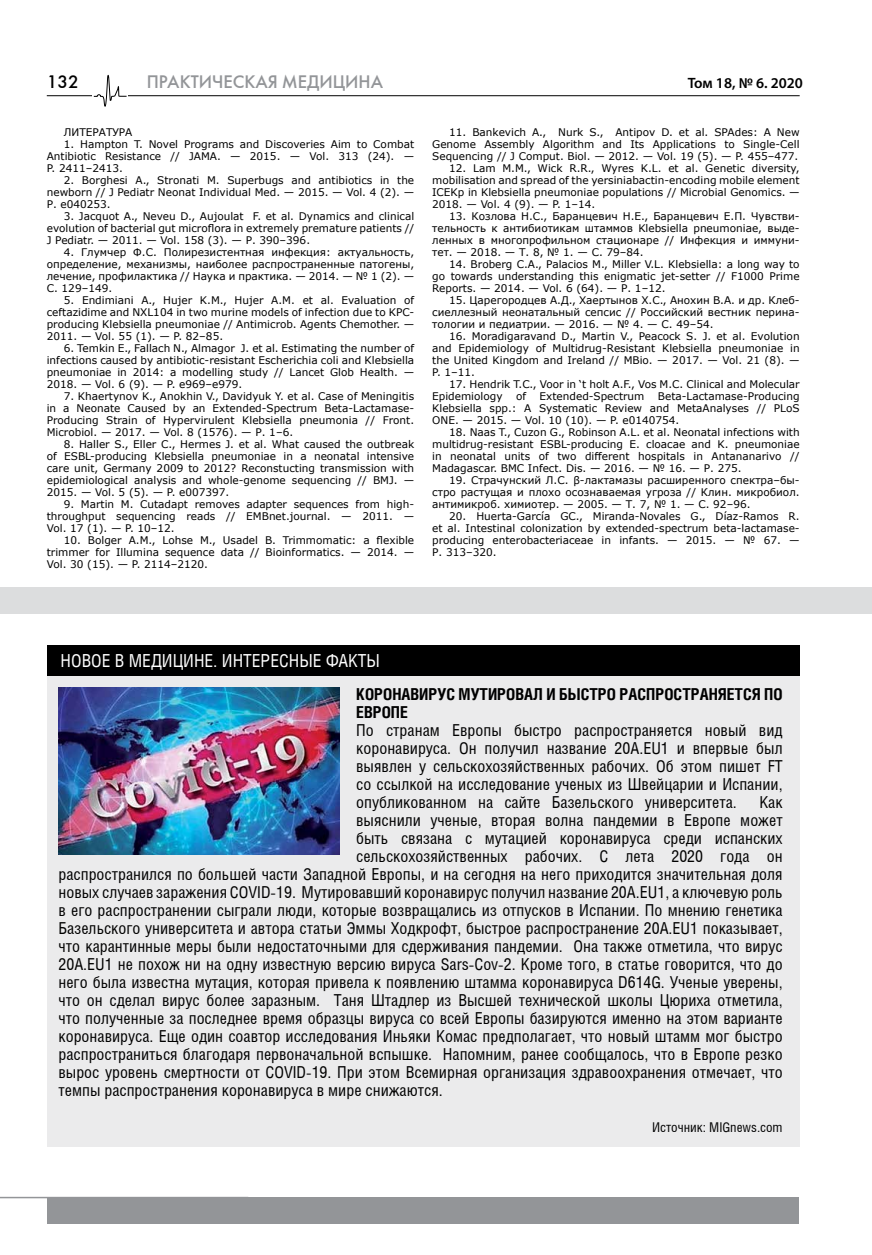
<style>
.page{position:relative;width:872px;height:1255px;background:#fff}
.page>*{position:absolute;margin:0;border:0;box-sizing:border-box;transform-origin:0 0}
.t1{font:18px "Helios Cond";color:#fff}
.t2{font:18px "Futuris C";color:#939598}
.t3{font:18px "Futuris C";color:#000}
.t4{font:16.5px/18px "Helios Cond";color:#000;text-align:justify}
.t5{font:700 16.5px/18px "Helios Cond";color:#000}
.t6{font:600 15px "Myriad Pro";color:#000}
.t7{font:13.5px "Helios Cond";color:#000}
.t8{font:10.5px/12px "Verdana";color:#000;text-align:justify}
</style>
<div class="page">
<hr style="left:0;top:1196px;width:248px;height:2px;background:#939598">
<hr style="left:47px;top:95px;width:752px;height:1px;background:#000">
<div style="left:93px;top:74px;width:35px;height:33px;background:#fff"></div>
<svg style="left:93px;top:74px;width:34px;height:33px"></svg>
<div style="left:47px;top:1196px;width:751px;height:27px;background:#939598"></div>
<div style="left:0;top:587px;width:872px;height:27px;background:#dcddde"></div>
<div style="left:47px;top:676px;width:752px;height:470px;background:#ebebec"></div>
<div style="left:48px;top:645px;width:751px;height:31px;background:#000"></div>
<img style="left:58px;top:687px;width:281px;height:168px">
<h1 class="t3" style="left:47px;top:71px;width:33px">132</h1>
<h1 class="t2" style="left:147px;top:71px;width:238px">ПРАКТИЧЕСКАЯ МЕДИЦИНА</h1>
<h3 class="t6" style="left:687px;top:73px;width:117px">Том 18, № 6. 2020</h3>
<p class="t8" style="left:64px;top:126px;width:70px">ЛИТЕРАТУРА</p>
<p class="t8" style="left:47px;top:138px;width:369px;text-indent:17px">1. Hampton T. Novel Programs and Discoveries Aim to Combat Antibiotic Resistance // JAMA. — 2015. — Vol. 313 (24). — P. 2411–2413.</p>
<p class="t8" style="left:47px;top:174px;width:369px;text-indent:17px">2. Borghesi A., Stronati M. Superbugs and antibiotics in the newborn // J Pediatr Neonat Individual Med. — 2015. — Vol. 4 (2). — Р. e040253.</p>
<p class="t8" style="left:47px;top:210px;width:369px;text-indent:17px">3. Jacquot A., Neveu D., Aujoulat F. et al. Dynamics and clinical evolution of bacterial gut microflora in extremely premature patients // J Pediatr. — 2011. — Vol. 158 (3). — Р. 390–396.</p>
<p class="t8" style="left:47px;top:246px;width:369px;text-indent:17px">4. Глумчер Ф.С. Полирезистентная инфекция: актуальность, определение, механизмы, наиболее распространенные патогены, лечение, профилактика // Наука и практика. — 2014. — № 1 (2). — С. 129–149.</p>
<p class="t8" style="left:47px;top:294px;width:369px;text-indent:17px">5. Endimiani A., Hujer K.M., Hujer A.M. et al. Evaluation of ceftazidime and NXL104 in two murine models of infection due to KPC&shy;producing Klebsiella pneumoniae // Antimicrob. Agents Chemother. — 2011. — Vol. 55 (1). — P. 82–85.</p>
<p class="t8" style="left:47px;top:342px;width:369px;text-indent:17px">6. Temkin E., Fallach N., Almagor J. et al. Estimating the number of infections caused by antibiotic-resistant Escherichia coli and Klebsiella pneumoniae in 2014: a modelling study // Lancet Glob Health. — 2018. — Vol. 6 (9). — P. e969–e979.</p>
<p class="t8" style="left:47px;top:390px;width:369px;text-indent:17px">7. Khaertynov K., Anokhin V., Davidyuk Y. et al. Case of Meningitis in a Neonate Caused by an Extended-Spectrum Beta-Lactamase-Producing Strain of Hypervirulent Klebsiella pneumonia // Front.<br>Microbiol. — 2017. — Vol. 8 (1576). — Р. 1–6.</p>
<p class="t8" style="left:47px;top:438px;width:369px;text-indent:17px">8. Haller S., Eller C., Hermes J. et al. What caused the outbreak of ESBL-producing Klebsiella pneumoniae in a neonatal intensive care unit, Germany 2009 to 2012? Reconstucting transmission with epidemiological analysis and whole-genome sequencing // BMJ. — 2015. — Vol. 5 (5). — P. e007397.</p>
<p class="t8" style="left:47px;top:498px;width:369px;text-indent:17px">9. Martin M. Cutadapt removes adapter sequences from high&shy;throughput sequencing reads // EMBnet.journal. — 2011. — Vol. 17 (1). — P. 10–12.</p>
<p class="t8" style="left:47px;top:534px;width:369px;text-indent:17px">10. Bolger A.M., Lohse M., Usadel B. Trimmomatic: a flexible trimmer for Illumina sequence data // Bioinformatics. — 2014. — Vol. 30 (15). — P. 2114–2120.</p>
<p class="t8" style="left:432px;top:126px;width:369px;text-indent:17px">11. Bankevich A., Nurk S., Antipov D. et al. SPAdes: A New Genome Assembly Algorithm and Its Applications to Single-Cell Sequencing // J Comput. Biol. — 2012. — Vol. 19 (5). — P. 455–477.</p>
<p class="t8" style="left:432px;top:162px;width:369px;text-indent:17px">12. Lam M.M., Wick R.R., Wyres K.L. et al. Genetic diversity, mobilisation and spread of the yersiniabactin-encoding mobile element ICEKp in Klebsiella pneumoniae populations // Microbial Genomics. — 2018. — Vol. 4 (9). — P. 1–14.</p>
<p class="t8" style="left:432px;top:210px;width:369px;text-indent:17px">13. Козлова Н.С., Баранцевич Н.Е., Баранцевич Е.П. Чувстви&shy;тельность к антибиотикам штаммов Klebsiella pneumoniae, выде&shy;ленных в многопрофильном стационаре // Инфекция и иммуни&shy;тет. — 2018. — Т. 8, № 1. — С. 79–84.</p>
<p class="t8" style="left:432px;top:258px;width:369px;text-indent:17px">14. Broberg C.A., Palacios M., Miller V.L. Klebsiella: a long way to go towards understanding this enigmatic jet-setter // F1000 Prime Reports. — 2014. — Vol. 6 (64). — Р. 1–12.</p>
<p class="t8" style="left:432px;top:294px;width:369px;text-indent:17px">15. Царегородцев А.Д., Хаертынов Х.С., Анохин В.А. и др. Клеб&shy;сиеллезный неонатальный сепсис // Российский вестник перина&shy;тологии и педиатрии. — 2016. — № 4. — С. 49–54.</p>
<p class="t8" style="left:432px;top:330px;width:369px;text-indent:17px">16. Moradigaravand D., Martin V., Peacock S. J. et al. Evolution and Epidemiology of Multidrug-Resistant Klebsiella pneumoniae in the United Kingdom and Ireland // MBio. — 2017. — Vol. 21 (8). — P. 1–11.</p>
<p class="t8" style="left:432px;top:378px;width:369px;text-indent:17px">17. Hendrik T.C., Voor in ‘t holt A.F., Vos M.C. Clinical and Molecular<br>Epidemiology</p>
<p class="t8" style="left:516px;top:390px;width:12px">of</p>
<p class="t8" style="left:539px;top:390px;width:106px">Extended-Spectrum</p>
<p class="t8" style="left:432px;top:390px;width:369px;text-indent:226px">Beta-Lactamase-Producing Klebsiella spp.: A Systematic Review and MetaAnalyses // PLoS ONE. — 2015. — Vol. 10 (10). — P. e0140754.</p>
<p class="t8" style="left:432px;top:426px;width:369px;text-indent:17px">18. Naas T., Cuzon G., Robinson A.L. et al. Neonatal infections with multidrug-resistant ESBL-producing E. cloacae and K. pneumoniae in neonatal units of two different hospitals in Antananarivo // Madagascar. BMC Infect. Dis. — 2016. — № 16. — Р. 275.</p>
<p class="t8" style="left:432px;top:474px;width:369px;text-indent:17px">19. Страчунский Л.С. β-лактамазы расширенного спектра–бы&shy;стро растущая и плохо осознаваемая угроза // Клин. микробиол. антимикроб. химиотер. — 2005. — Т. 7, № 1. — С. 92–96.</p>
<p class="t8" style="left:432px;top:510px;width:369px;text-indent:17px">20. Huerta-García GC., Miranda-Novales G., Díaz-Ramos R. et al. Intestinal colonization by extended-spectrum beta-lactamase&shy;producing enterobacteriaceae in infants. — 2015. — № 67. — Р. 313–320.</p>
<h1 class="t1" style="left:61px;top:650px;width:321px">НОВОЕ В МЕДИЦИНЕ. ИНТЕРЕСНЫЕ ФАКТЫ</h1>
<h2 class="t5" style="left:356px;top:684px;width:428px">КОРОНАВИРУС МУТИРОВАЛ И БЫСТРО РАСПРОСТРАНЯЕТСЯ ПО<br>ЕВРОПЕ</h2>
<p class="t4" style="left:356px;top:720px;width:428px">По странам Европы быстро распространяется новый вид коронавируса. Он получил название 20A.EU1 и впервые был выявлен у сельскохозяйственных рабочих. Об этом пишет FT со ссылкой на исследование ученых из Швейцарии и Испании, опубликованном на сайте Базельского университета.</p>
<h2 class="t4" style="left:759px;top:792px;width:25px">Как</h2>
<h2 class="t4" style="left:356px;top:810px;width:428px">выяснили ученые, вторая волна пандемии в Европе может</h2>
<h2 class="t4" style="left:356px;top:828px;width:428px">быть связана с мутацией коронавируса среди испанских</h2>
<h2 class="t4" style="left:356px;top:846px;width:428px">сельскохозяйственных рабочих. С лета 2020 года он</h2>
<h2 class="t4" style="left:58px;top:864px;width:725px">распространился по большей части Западной Европы, и на сегодня на него приходится значительная доля</h2>
<h2 class="t4" style="left:58px;top:882px;width:725px">новых случаев заражения COVID-19. Мутировавший коронавирус получил название 20A.EU1, а ключевую роль</h2>
<h2 class="t4" style="left:58px;top:900px;width:725px">в его распространении сыграли люди, которые возвращались из отпусков в Испании. По мнению генетика</h2>
<h2 class="t4" style="left:58px;top:918px;width:725px">Базельского университета и автора статьи Эммы Ходкрофт, быстрое распространение 20A.EU1 показывает,</h2>
<h2 class="t4" style="left:58px;top:936px;width:725px">что карантинные меры были недостаточными для сдерживания пандемии. Она также отметила, что вирус</h2>
<h2 class="t4" style="left:58px;top:954px;width:725px">20A.EU1 не похож ни на одну известную версию вируса Sars-Cov-2. Кроме того, в статье говорится, что до</h2>
<h2 class="t4" style="left:58px;top:972px;width:725px">него была известна мутация, которая привела к появлению штамма коронавируса D614G. Ученые уверены,</h2>
<h2 class="t4" style="left:58px;top:990px;width:725px">что он сделал вирус более заразным. Таня Штадлер из Высшей технической школы Цюриха отметила,</h2>
<h2 class="t4" style="left:58px;top:1008px;width:725px">что полученные за последнее время образцы вируса со всей Европы базируются именно на этом варианте</h2>
<h2 class="t4" style="left:58px;top:1026px;width:725px">коронавируса. Еще один соавтор исследования Иньяки Комас предполагает, что новый штамм мог быстро</h2>
<h2 class="t4" style="left:58px;top:1044px;width:725px">распространиться благодаря первоначальной вспышке. Напомним, ранее сообщалось, что в Европе резко</h2>
<h2 class="t4" style="left:58px;top:1062px;width:725px">вырос уровень смертности от COVID-19. При этом Всемирная организация здравоохранения отмечает, что</h2>
<h2 class="t4" style="left:58px;top:1080px;width:386px">темпы распространения коронавируса в мире снижаются.</h2>
<p class="t7" style="left:652px;top:1118px;width:132px">Источник: MIGnews.com</p>
</div>
